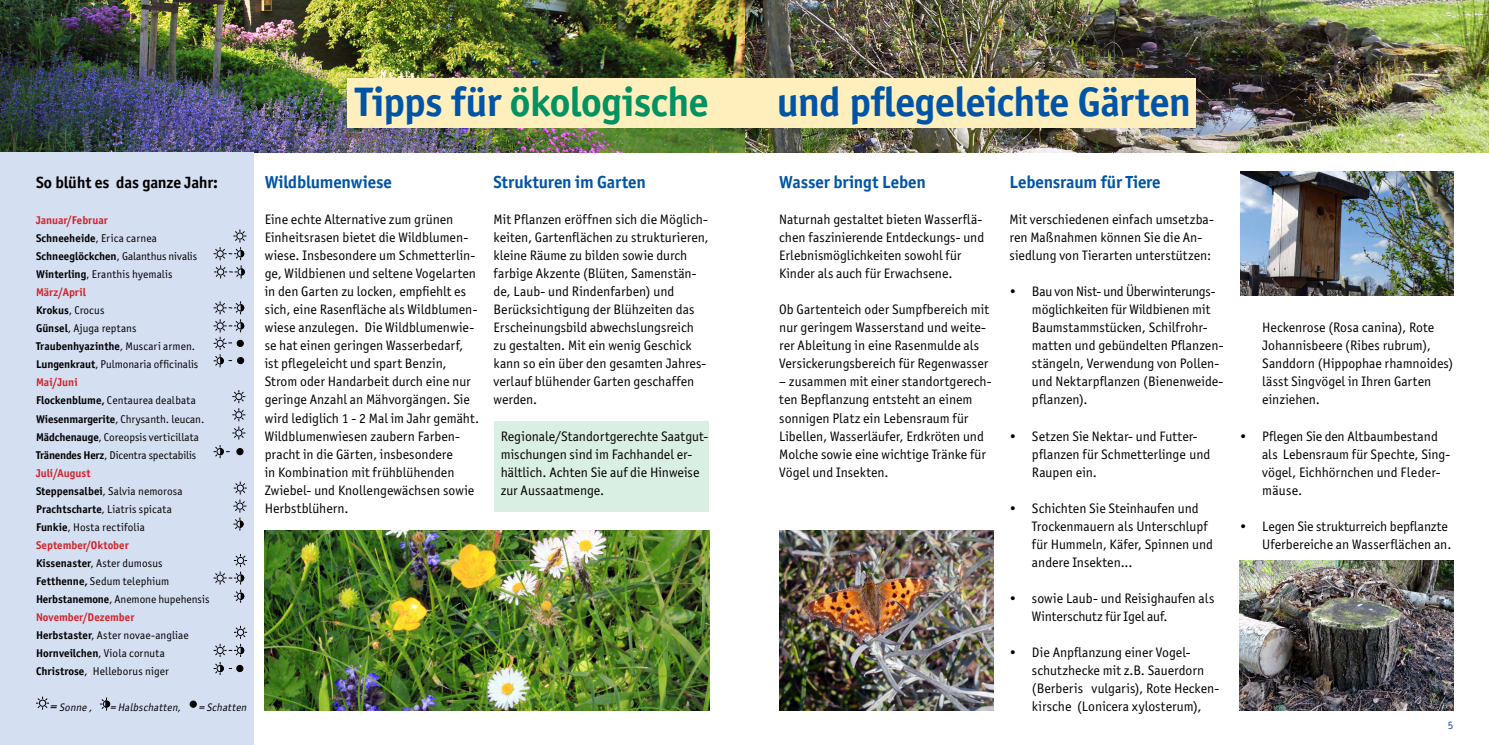
<style>
.page{position:relative;width:1489px;height:745px;background:#fff}
.page>*{position:absolute;margin:0;border:0;box-sizing:border-box;transform-origin:0 0}
.t1{font:700 41.25px "Officina Sans ITC Std";letter-spacing:-.01em;color:#0054a6}
.t2{font:700 41.25px "Officina Sans ITC Std";letter-spacing:-.015em;color:#009260}
.t3{font:700 17.5px "Officina Sans ITC Std";letter-spacing:-.01em;color:#0054a6}
.t4{font:700 16.25px "Officina Sans ITC Std";letter-spacing:-.01em;color:#000}
.t5{font:13.75px/18px "Officina Sans ITC Std";color:#000}
.t6{font:11.25px/18px "Officina Sans ITC Std";letter-spacing:.01em;color:#000}
.t7{font:11.25px "Officina Sans ITC Std";color:#25408f}
.t8{font:italic 10.88px "Officina Sans ITC Std";color:#000}
.s1{color:#0054a6}
.s2{font-weight:700;color:#d2232a}
.s3{font-weight:700}
.s4{color:#fff}
.s5{font-size:13.38px}
</style>
<div class="page">
<img style="left:265px;top:530px;width:445px;height:180px">
<img style="left:0;top:0;width:1488px;height:152px">
<div style="left:494px;top:421px;width:215px;height:91px;background:#daefe4"></div>
<div style="left:0;top:152px;width:254px;height:592px;background:#d5dff2"></div>
<div style="left:347px;top:78px;width:848px;height:50px;background:#ffefbd"></div>
<img style="left:1239px;top:560px;width:214px;height:150px">
<img style="left:779px;top:530px;width:214px;height:180px">
<img style="left:1240px;top:171px;width:213px;height:124px">
<svg style="left:237px;top:448px;width:6px;height:6px"></svg>
<div style="left:236px;top:448px;width:7px;height:7px;border:1px solid #000;border-radius:50%"></div>
<svg style="left:213px;top:445px;width:17px;height:13px"></svg>
<svg style="left:232px;top:390px;width:13px;height:49px"></svg>
<svg style="left:100px;top:697px;width:10px;height:13px"></svg>
<svg style="left:213px;top:625px;width:34px;height:49px"></svg>
<svg style="left:36px;top:696px;width:13px;height:13px"></svg>
<div style="left:190px;top:700px;width:7px;height:7px;border:1px solid #000;border-radius:50%"></div>
<svg style="left:213px;top:554px;width:34px;height:48px"></svg>
<svg style="left:233px;top:481px;width:14px;height:49px"></svg>
<svg style="left:213px;top:301px;width:31px;height:66px"></svg>
<svg style="left:213px;top:229px;width:33px;height:49px"></svg>
<h1 class="t2" style="left:355px;top:76px;width:355px"><span class="s1">Tipps für</span> ökologische</h1>
<h1 class="t1" style="left:776px;top:76px;width:416px">und pflegeleichte Gärten</h1>
<p class="t4" style="left:36px;top:172px;width:183px">So blüht es das ganze Jahr:</p>
<p class="t6" style="left:36px;top:211px;width:175px"><span class="s2">Januar/Februar<br></span><span class="s3">Schneeheide</span>, Erica carnea<br><span class="s3">Schneeglöckchen</span>, Galanthus nivalis<br><span class="s3">Winterling</span>, Eranthis hyemalis<br><span class="s2">März/April<br></span><span class="s3">Krokus</span>, Crocus<br><span class="s3">Günsel</span>, Ajuga reptans<br><span class="s3">Traubenhyazinthe</span>, Muscari armen.<br><span class="s3">Lungenkraut</span>, Pulmonaria officinalis<br><span class="s2">Mai/Juni<br></span><span class="s3">Flockenblume,</span> Centaurea dealbata<br><span class="s3">Wiesenmargerite</span>, Chrysanth. leucan.<br><span class="s3">Mädchenauge</span>, Coreopsis verticillata<br><span class="s3">Tränendes Herz</span>, Dicentra spectabilis<br><span class="s2">Juli/August<br></span><span class="s3">Steppensalbei</span>, Salvia nemorosa<br><span class="s3">Prachtscharte</span>, Liatris spicata<br><span class="s3">Funkie</span>, Hosta rectifolia<br><span class="s2">September/Oktober<br></span><span class="s3">Kissenaster</span>, Aster dumosus<br><span class="s3">Fetthenne,</span> Sedum telephium<br><span class="s3">Herbstanemone</span>, Anemone hupehensis<br><span class="s2">November/Dezember<br></span><span class="s3">Herbstaster</span>, Aster novae-angliae<br><span class="s3">Hornveilchen</span>, Viola cornuta<br><span class="s3">Christrose</span>,<span class="s4">,</span> Helleborus niger</p>
<p class="t8" style="left:50px;top:700px;width:46px"><span class="s5">=</span> Sonne ,</p>
<p class="t8" style="left:110px;top:700px;width:74px">= Halbschatten,</p>
<p class="t8" style="left:199px;top:700px;width:51px">= Schatten</p>
<p class="t3" style="left:265px;top:171px;width:129px">Wildblumenwiese</p>
<p class="t5" style="left:265px;top:210px;width:216px">Eine echte Alternative zum grünen Einheitsrasen bietet die Wildblumen&shy;wiese. Insbesondere um Schmetterlin&shy;ge, Wildbienen und seltene Vogelarten in den Garten zu locken, empfiehlt es sich, eine Rasenfläche als Wildblumen&shy;wiese anzulegen. Die Wildblumenwie&shy;se hat einen geringen Wasserbedarf, ist pflegeleicht und spart Benzin, Strom oder Handarbeit durch eine nur geringe Anzahl an Mähvorgängen. Sie wird lediglich 1 - 2 Mal im Jahr gemäht.<br>Wildblumenwiesen zaubern Farben&shy;pracht in die Gärten, insbesondere<br>in Kombination mit frühblühenden Zwiebel- und Knollengewächsen sowie Herbstblühern.</p>
<p class="t3" style="left:493px;top:171px;width:154px">Strukturen im Garten</p>
<p class="t5" style="left:493px;top:210px;width:216px">Mit Pflanzen eröffnen sich die Möglich&shy;keiten, Gartenflächen zu strukturieren, kleine Räume zu bilden sowie durch farbige Akzente (Blüten, Samenstän&shy;de, Laub- und Rindenfarben) und Berücksichtigung der Blühzeiten das Erscheinungsbild abwechslungsreich zu gestalten. Mit ein wenig Geschick kann so ein über den gesamten Jahres&shy;verlauf blühender Garten geschaffen werden.</p>
<p class="t5" style="left:500px;top:426px;width:209px">Regionale/Standortgerechte Saatgut&shy;mischungen sind im Fachhandel er&shy;hältlich. Achten Sie auf die Hinweise zur Aussaatmenge.</p>
<p class="t3" style="left:779px;top:171px;width:148px">Wasser bringt Leben</p>
<p class="t5" style="left:779px;top:210px;width:206px">Naturnah gestaltet bieten Wasserflä&shy;chen faszinierende Entdeckungs- und Erlebnismöglichkeiten sowohl für Kinder als auch für Erwachsene.</p>
<p class="t5" style="left:779px;top:300px;width:211px">Ob Gartenteich oder Sumpfbereich mit nur geringem Wasserstand und weite&shy;rer Ableitung in eine Rasenmulde als Versickerungsbereich für Regenwasser</p>
<p class="t5" style="left:779px;top:372px;width:214px">– zusammen mit einer standortgerech&shy;ten Bepflanzung entsteht an einem sonnigen Platz ein Lebensraum für Libellen, Wasserläufer, Erdkröten und Molche sowie eine wichtige Tränke für Vögel und Insekten.</p>
<p class="t3" style="left:1009px;top:171px;width:153px">Lebensraum für Tiere</p>
<p class="t5" style="left:1009px;top:210px;width:206px">Mit verschiedenen einfach umsetzba&shy;ren Maßnahmen können Sie die An&shy;siedlung von Tierarten unterstützen:</p>
<p class="t5" style="left:1031px;top:282px;width:193px;text-indent:-22px">• Bau von Nist- und Überwinterungs&shy;möglichkeiten für Wildbienen mit<br>Baumstammstücken, Schilfrohr&shy;matten und gebündelten Pflanzen&shy;stängeln, Verwendung von Pollen&shy;und Nektarpflanzen (Bienenweide&shy;pflanzen).</p>
<p class="t5" style="left:1031px;top:426px;width:180px;text-indent:-22px">• Setzen Sie Nektar- und Futter&shy;pflanzen für Schmetterlinge und<br>Raupen ein.</p>
<p class="t5" style="left:1031px;top:498px;width:182px;text-indent:-22px">• Schichten Sie Steinhaufen und<br>Trockenmauern als Unterschlupf für Hummeln, Käfer, Spinnen und andere Insekten...</p>
<p class="t5" style="left:1031px;top:588px;width:184px;text-indent:-22px">• sowie Laub- und Reisighaufen als<br>Winterschutz für Igel auf.</p>
<p class="t5" style="left:1031px;top:642px;width:189px;text-indent:-22px">• Die Anpflanzung einer Vogel&shy;schutzhecke mit z.B. Sauerdorn (Berberis vulgaris), Rote Hecken&shy;kirsche (Lonicera xylosterum),</p>
<p class="t5" style="left:1262px;top:318px;width:192px">Heckenrose (Rosa canina), Rote<br>Johannisbeere (Ribes rubrum),<br>Sanddorn (Hippophae rhamnoides) lässt Singvögel in Ihren Garten einziehen.</p>
<p class="t5" style="left:1262px;top:426px;width:190px;text-indent:-22px">• Pflegen Sie den Altbaumbestand als Lebensraum für Spechte, Sing&shy;vögel, Eichhörnchen und Fleder&shy;mäuse.</p>
<p class="t5" style="left:1239px;top:516px;width:213px;text-align:right">• Legen Sie strukturreich bepflanzte<br>Uferbereiche an Wasserflächen an.</p>
<p class="t7" style="left:1447px;top:718px;width:7px">5</p>
</div>
